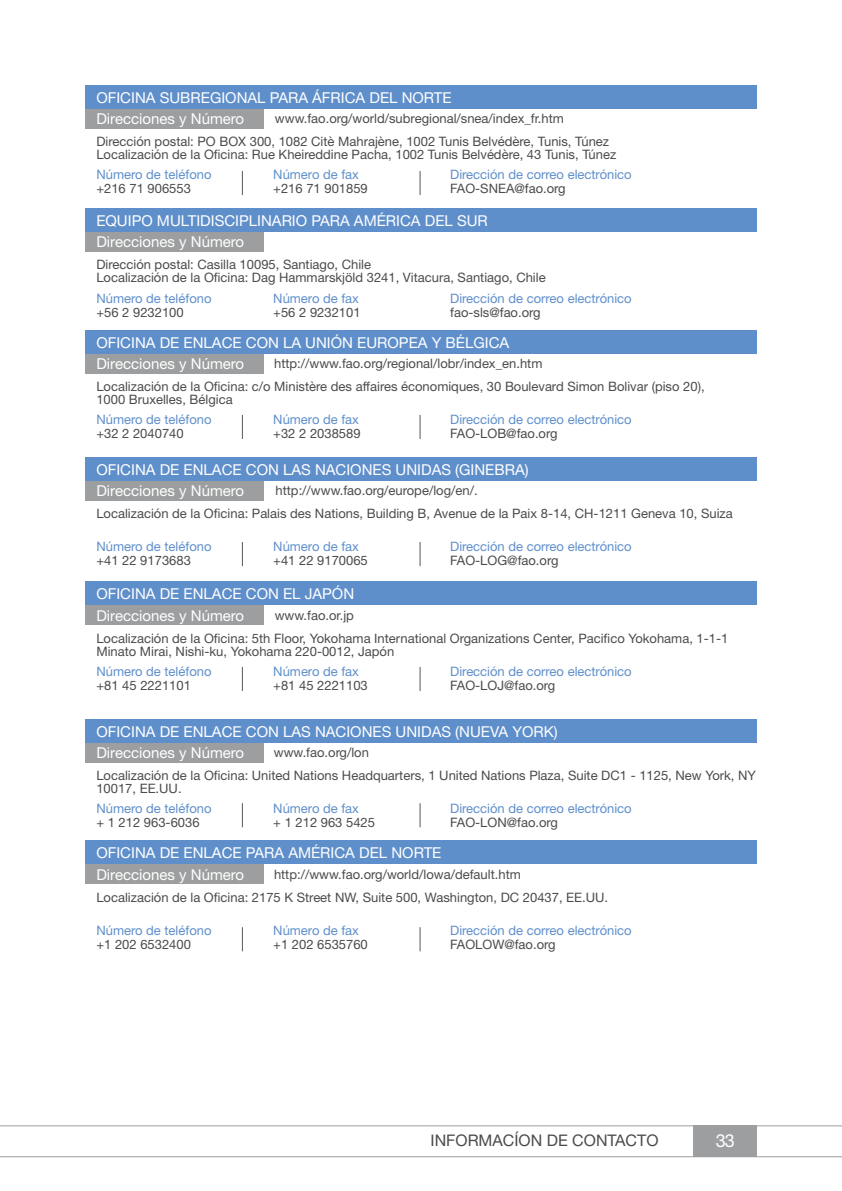
<style>
.page{position:relative;width:842px;height:1191px;background:#fff}
.page>*{position:absolute;margin:0;border:0;box-sizing:border-box;transform-origin:0 0}
.t1{font:18px "Helvetica Neue LT Std";color:#fff}
.t2{font:16px "Helvetica Neue LT Std";color:#4b4b4d}
.t3{font:15px "Helvetica Neue LT Std";color:#fff}
.t4{font:13px/13px "Helvetica Neue LT Std";color:#4b4b4d}
.t5{font:13px "Helvetica Neue LT Std";color:#5f8fcb}
</style>
<div class="page">
<hr style="left:0;top:1125px;width:842px;height:1px;background:#9c9e9f">
<hr style="left:0;top:1156px;width:842px;height:1px;background:#9c9e9f">
<div style="left:694px;top:1125px;width:63px;height:32px;background:#9c9e9f"></div>
<div style="left:85px;top:457px;width:672px;height:23px;background:#5f8fcb"></div>
<div style="left:85px;top:840px;width:672px;height:24px;background:#5f8fcb"></div>
<div style="left:85px;top:85px;width:672px;height:24px;background:#5f8fcb"></div>
<div style="left:85px;top:109px;width:179px;height:20px;background:#9c9e9f"></div>
<div style="left:85px;top:330px;width:672px;height:24px;background:#5f8fcb"></div>
<div style="left:85px;top:354px;width:179px;height:20px;background:#9c9e9f"></div>
<div style="left:85px;top:481px;width:179px;height:20px;background:#9c9e9f"></div>
<div style="left:85px;top:581px;width:672px;height:24px;background:#5f8fcb"></div>
<div style="left:85px;top:605px;width:179px;height:20px;background:#9c9e9f"></div>
<div style="left:85px;top:718px;width:672px;height:24px;background:#5f8fcb"></div>
<div style="left:85px;top:742px;width:179px;height:20px;background:#9c9e9f"></div>
<div style="left:85px;top:864px;width:179px;height:20px;background:#9c9e9f"></div>
<svg style="left:242px;top:171px;width:1px;height:24px"></svg>
<svg style="left:420px;top:171px;width:1px;height:24px"></svg>
<svg style="left:242px;top:415px;width:1px;height:24px"></svg>
<svg style="left:420px;top:415px;width:1px;height:24px"></svg>
<svg style="left:242px;top:542px;width:1px;height:24px"></svg>
<svg style="left:420px;top:542px;width:1px;height:24px"></svg>
<svg style="left:242px;top:667px;width:1px;height:24px"></svg>
<svg style="left:420px;top:667px;width:1px;height:24px"></svg>
<svg style="left:242px;top:803px;width:1px;height:24px"></svg>
<svg style="left:420px;top:803px;width:1px;height:24px"></svg>
<svg style="left:242px;top:927px;width:1px;height:24px"></svg>
<svg style="left:420px;top:927px;width:1px;height:24px"></svg>
<div style="left:85px;top:208px;width:672px;height:24px;background:#5f8fcb"></div>
<div style="left:85px;top:232px;width:179px;height:20px;background:#9c9e9f"></div>
<p class="t3" style="left:96px;top:89px;width:21px">Oficina</p>
<p class="t3" style="left:160px;top:89px;width:21px">Subregional</p>
<p class="t3" style="left:270px;top:89px;width:11px">para</p>
<p class="t3" style="left:312px;top:89px;width:20px">África</p>
<p class="t3" style="left:369px;top:89px;width:10px">del</p>
<p class="t3" style="left:402px;top:89px;width:22px">Norte</p>
<p class="t4" style="left:96px;top:135px;width:521px">Dirección postal: PO BOX 300, 1082 Citè Mahrajène, 1002 Tunis Belvédère, Tunis, Túnez<br>Localización de la Oficina: Rue Kheireddine Pacha, 1002 Tunis Belvédère, 43 Tunis, Túnez</p>
<p class="t3" style="left:96px;top:110px;width:149px">Direcciones y Número</p>
<p class="t4" style="left:275px;top:112px;width:290px">www.fao.org/world/subregional/snea/index_fr.htm</p>
<p class="t5" style="left:96px;top:167px;width:117px">Número de teléfono</p>
<p class="t4" style="left:96px;top:182px;width:96px">+216 71 906553</p>
<p class="t5" style="left:273px;top:167px;width:87px">Número de fax</p>
<p class="t4" style="left:273px;top:182px;width:96px">+216 71 901859</p>
<p class="t5" style="left:450px;top:167px;width:183px">Dirección de correo electrónico</p>
<p class="t4" style="left:450px;top:182px;width:117px">FAO-SNEA@fao.org</p>
<p class="t3" style="left:96px;top:212px;width:20px">Equipo</p>
<p class="t3" style="left:157px;top:212px;width:10px">multidisciplinario</p>
<p class="t3" style="left:311px;top:212px;width:11px">para</p>
<p class="t3" style="left:354px;top:212px;width:21px">América</p>
<p class="t3" style="left:425px;top:212px;width:10px">del</p>
<p class="t3" style="left:457px;top:212px;width:21px">Sur</p>
<p class="t4" style="left:96px;top:258px;width:451px">Dirección postal: Casilla 10095, Santiago, Chile<br>Localización de la Oficina: Dag Hammarskjöld 3241, Vitacura, Santiago, Chile</p>
<p class="t3" style="left:96px;top:233px;width:149px">Direcciones y Número</p>
<p class="t5" style="left:96px;top:290px;width:117px">Número de teléfono</p>
<p class="t4" style="left:96px;top:305px;width:89px">+56 2 9232100</p>
<p class="t5" style="left:273px;top:290px;width:87px">Número de fax</p>
<p class="t4" style="left:273px;top:305px;width:89px">+56 2 9232101</p>
<p class="t5" style="left:450px;top:290px;width:183px">Dirección de correo electrónico</p>
<p class="t4" style="left:450px;top:305px;width:92px">fao-sls@fao.org</p>
<p class="t3" style="left:96px;top:334px;width:414px">OFICINA DE ENLACE CON LA UNIÓN EUROPEA Y BÉLGICA</p>
<p class="t4" style="left:96px;top:380px;width:610px">Localización de la Oficina: c/o Ministère des affaires économiques, 30 Boulevard Simon Bolivar (piso 20),<br>1000 Bruxelles, Bélgica</p>
<p class="t3" style="left:96px;top:355px;width:149px">Direcciones y Número</p>
<p class="t4" style="left:274px;top:357px;width:270px">http://www.fao.org/regional/lobr/index_en.htm</p>
<p class="t5" style="left:96px;top:412px;width:117px">Número de teléfono</p>
<p class="t4" style="left:96px;top:427px;width:89px">+32 2 2040740</p>
<p class="t5" style="left:273px;top:412px;width:87px">Número de fax</p>
<p class="t4" style="left:273px;top:427px;width:89px">+32 2 2038589</p>
<p class="t5" style="left:450px;top:412px;width:183px">Dirección de correo electrónico</p>
<p class="t4" style="left:450px;top:427px;width:109px">FAO-LOB@fao.org</p>
<p class="t3" style="left:96px;top:460px;width:434px">OFICINA DE ENLACE CON LAS NACIONES UNIDAS (GINEBRA)</p>
<p class="t3" style="left:96px;top:482px;width:149px">Direcciones y Número</p>
<p class="t4" style="left:276px;top:484px;width:204px">http://www.fao.org/europe/log/en/.</p>
<p class="t4" style="left:96px;top:507px;width:638px">Localización de la Oficina: Palais des Nations, Building B, Avenue de la Paix 8-14, CH-1211 Geneva 10, Suiza</p>
<p class="t5" style="left:96px;top:539px;width:117px">Número de teléfono</p>
<p class="t4" style="left:96px;top:554px;width:96px">+41 22 9173683</p>
<p class="t5" style="left:273px;top:539px;width:87px">Número de fax</p>
<p class="t4" style="left:273px;top:554px;width:96px">+41 22 9170065</p>
<p class="t5" style="left:450px;top:539px;width:183px">Dirección de correo electrónico</p>
<p class="t4" style="left:450px;top:554px;width:110px">FAO-LOG@fao.org</p>
<p class="t3" style="left:96px;top:585px;width:259px">OFICINA DE ENLACE CON EL JAPÓN</p>
<p class="t4" style="left:96px;top:631px;width:633px">Localización de la Oficina: 5th Floor, Yokohama International Organizations Center, Pacifico Yokohama, 1-1-1<br>Minato Mirai, Nishi-ku, Yokohama 220-0012, Japón</p>
<p class="t3" style="left:96px;top:606px;width:149px">Direcciones y Número</p>
<p class="t4" style="left:275px;top:608px;width:81px">www.fao.or.jp</p>
<p class="t5" style="left:450px;top:663px;width:183px">Dirección de correo electrónico</p>
<p class="t4" style="left:450px;top:678px;width:107px">FAO-LOJ@fao.org</p>
<p class="t3" style="left:96px;top:722px;width:463px">OFICINA DE ENLACE CON LAS NACIONES UNIDAS (NUEVA YORK)</p>
<p class="t4" style="left:96px;top:768px;width:661px">Localización de la Oficina: United Nations Headquarters, 1 United Nations Plaza, Suite DC1 - 1125, New York, NY<br>10017, EE.UU.</p>
<p class="t5" style="left:96px;top:663px;width:117px">Número de teléfono</p>
<p class="t4" style="left:96px;top:678px;width:96px">+81 45 2221101</p>
<p class="t5" style="left:273px;top:663px;width:87px">Número de fax</p>
<p class="t4" style="left:273px;top:678px;width:96px">+81 45 2221103</p>
<p class="t3" style="left:96px;top:743px;width:149px">Direcciones y Número</p>
<p class="t4" style="left:274px;top:745px;width:97px">www.fao.org/lon</p>
<p class="t5" style="left:96px;top:800px;width:117px">Número de teléfono</p>
<p class="t4" style="left:96px;top:815px;width:105px">+ 1 212 963-6036</p>
<p class="t5" style="left:273px;top:800px;width:87px">Número de fax</p>
<p class="t4" style="left:273px;top:815px;width:103px">+ 1 212 963 5425</p>
<p class="t3" style="left:96px;top:844px;width:347px">OFICINA DE ENLACE PARA AMÉRICA DEL NORTE</p>
<p class="t5" style="left:450px;top:800px;width:183px">Dirección de correo electrónico</p>
<p class="t4" style="left:450px;top:815px;width:109px">FAO-LON@fao.org</p>
<p class="t3" style="left:96px;top:865px;width:149px">Direcciones y Número</p>
<p class="t4" style="left:274px;top:867px;width:248px">http://www.fao.org/world/lowa/default.htm</p>
<p class="t4" style="left:96px;top:890px;width:513px">Localización de la Oficina: 2175 K Street NW, Suite 500, Washington, DC 20437, EE.UU.</p>
<p class="t5" style="left:96px;top:922px;width:117px">Número de teléfono</p>
<p class="t4" style="left:96px;top:937px;width:96px">+1 202 6532400</p>
<p class="t5" style="left:273px;top:922px;width:87px">Número de fax</p>
<p class="t4" style="left:273px;top:937px;width:96px">+1 202 6535760</p>
<p class="t5" style="left:450px;top:922px;width:183px">Dirección de correo electrónico</p>
<p class="t4" style="left:450px;top:937px;width:107px">FAOLOW@fao.org</p>
<p class="t2" style="left:431px;top:1130px;width:229px">INFORMACÍON DE CONTACTO</p>
<h1 class="t1" style="left:716px;top:1129px;width:21px">33</h1>
</div>
